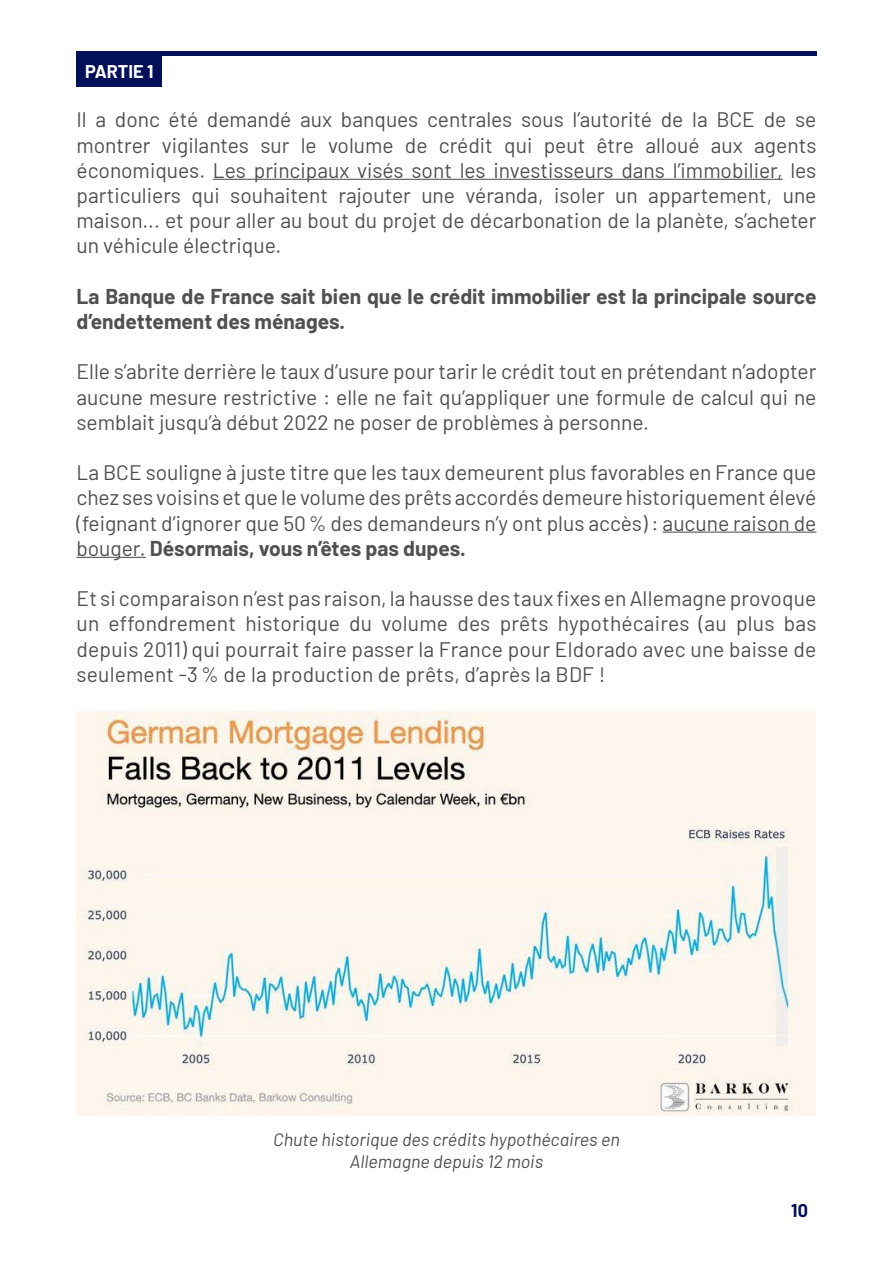
<style>
.page{position:relative;width:893px;height:1263px;background:#fff}
.page>*{position:absolute;margin:0;border:0;box-sizing:border-box;transform-origin:0 0}
.t1{font:21px/25.2px "Barlow";color:#505050;text-align:justify}
.t2{font:700 21px/25.2px "Barlow";color:#505050}
.t3{font:italic 18px/21.6px "Barlow";color:#505050;text-align:center}
.t4{font:700 18px "Barlow";color:#fff}
.t5{font:700 18px "Barlow";color:#020f59}
.s1{font-weight:700}
</style>
<div class="page">
<div style="left:77px;top:51px;width:739px;height:5px;background:#020f59"></div>
<hr style="left:213px;top:179px;width:570px;height:1px;background:#505050">
<hr style="left:663px;top:532px;width:153px;height:1px;background:#505050">
<hr style="left:77px;top:557px;width:69px;height:1px;background:#505050">
<div style="left:77px;top:51px;width:85px;height:35px;background:#020f59"></div>
<img style="left:77px;top:711px;width:739px;height:404px">
<p class="t4" style="left:85px;top:58px;width:70px">PARTIE 1</p>
<p class="t1" style="left:77px;top:106px;width:741px">Il a donc été demandé aux banques centrales sous l’autorité de la BCE de se montrer vigilantes sur le volume de crédit qui peut être alloué aux agents économiques. Les principaux visés sont les investisseurs dans l’immobilier, les particuliers qui souhaitent rajouter une véranda, isoler un appartement, une maison... et pour aller au bout du projet de décarbonation de la planète, s’acheter un véhicule électrique.</p>
<p class="t2" style="left:77px;top:282px;width:741px">La Banque de France sait bien que le crédit immobilier est la principale source d’endettement des ménages.</p>
<p class="t1" style="left:77px;top:358px;width:741px">Elle s’abrite derrière le taux d’usure pour tarir le crédit tout en prétendant n’adopter aucune mesure restrictive : elle ne fait qu’appliquer une formule de calcul qui ne semblait jusqu’à début 2022 ne poser de problèmes à personne.</p>
<p class="t1" style="left:77px;top:458px;width:741px">La BCE souligne à juste titre que les taux demeurent plus favorables en France que chez ses voisins et que le volume des prêts accordés demeure historiquement élevé (feignant d’ignorer que 50% des demandeurs n’y ont plus accès) : aucune raison de bouger. <span class="s1">Désormais, vous n’êtes pas dupes.</span></p>
<p class="t1" style="left:77px;top:584px;width:741px">Et si comparaison n’est pas raison, la hausse des taux fixes en Allemagne provoque un effondrement historique du volume des prêts hypothécaires (au plus bas depuis 2011) qui pourrait faire passer la France pour Eldorado avec une baisse de seulement -3 % de la production de prêts, d’après la BDF !</p>
<p class="t3" style="left:273px;top:1128px;width:348px">Chute historique des crédits hypothécaires en<br>Allemagne depuis 12 mois</p>
<p class="t5" style="left:791px;top:1197px;width:18px">10</p>
</div>
